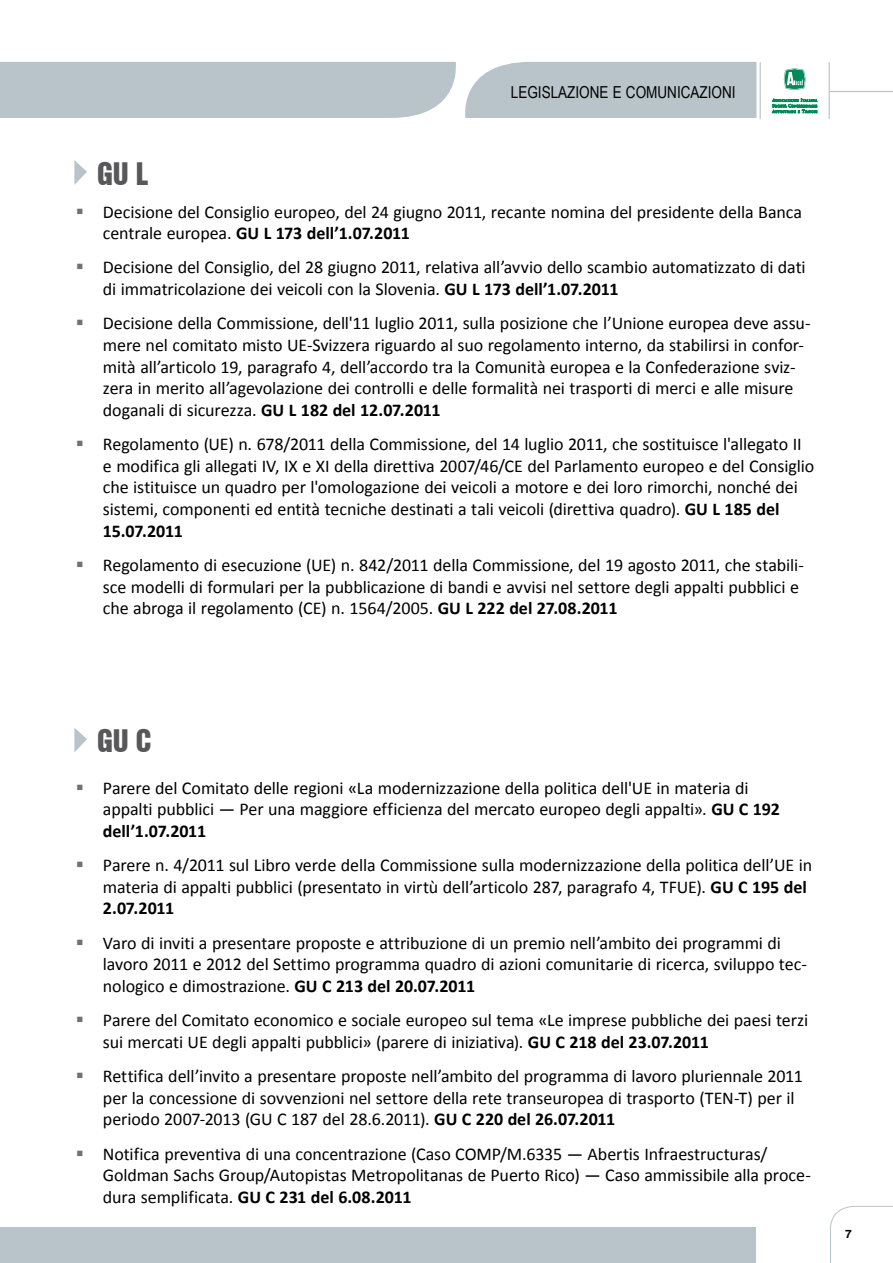
<style>
.page{position:relative;width:893px;height:1263px;background:#fff}
.page>*{position:absolute;margin:0;border:0;box-sizing:border-box;transform-origin:0 0}
.t1{font:28.5px "Swiss 921 BT Regular A";color:#58585a}
.t2{font:18px/21.6px "Calibri";letter-spacing:-.005em;color:#000}
.t3{font:16.5px "Arial Narrow";color:#000}
.t4{font:700 12px "Swiss 721 BT";color:#000}
.s1{font-weight:700}
</style>
<div class="page">
<svg style="left:830px;top:1205px;width:63px;height:58px"></svg>
<div style="left:0;top:1227px;width:755px;height:36px;background:#b9c4ca"></div>
<hr style="left:829px;top:62px;width:1px;height:57px;background:#b9c4ca">
<hr style="left:760px;top:62px;width:1px;height:57px;background:#b9c4ca">
<hr style="left:830px;top:91px;width:63px;height:1px;background:#b9c4ca">
<div style="left:0;top:62px;width:756px;height:56px;background:#b9c4ca"></div>
<svg style="left:772px;top:98px;width:45px;height:15px"></svg>
<svg style="left:783px;top:68px;width:23px;height:22px"></svg>
<svg style="left:74px;top:160px;width:13px;height:25px"></svg>
<svg style="left:74px;top:728px;width:13px;height:24px"></svg>
<p class="t3" style="left:511px;top:80px;width:9px">LEGISLA</p>
<p class="t3" style="left:567px;top:80px;width:18px">ZIONE</p>
<p class="t3" style="left:613px;top:80px;width:33px">E COMUNI</p>
<p class="t3" style="left:681px;top:80px;width:35px">CAZIONI</p>
<h1 class="t1" style="left:97px;top:155px;width:53px">GU L</h1>
<p class="t2" style="left:103px;top:201px;width:701px">Decisione del Consiglio europeo, del 24 giugno 2011, recante nomina del presidente della Banca centrale europea. <span class="s1">GU L 173 dell’1.07.2011</span></p>
<p class="t2" style="left:103px;top:257px;width:704px">Decisione del Consiglio, del 28 giugno 2011, relativa all’avvio dello scambio automatizzato di dati di immatricolazione dei veicoli con la Slovenia. <span class="s1">GU L 173 dell’1.07.2011</span></p>
<p class="t2" style="left:103px;top:313px;width:709px">Decisione della Commissione, dell'11 luglio 2011, sulla posizione che l’Unione europea deve assu&shy;mere nel comitato misto UE-Svizzera riguardo al suo regolamento interno, da stabilirsi in confor&shy;mità all’articolo 19, paragrafo 4, dell’accordo tra la Comunità europea e la Confederazione sviz&shy;zera in merito all’agevolazione dei controlli e delle formalità nei trasporti di merci e alle misure doganali di sicurezza. <span class="s1">GU L 182 del 12.07.2011</span></p>
<p class="t2" style="left:103px;top:433px;width:713px">Regolamento (UE) n. 678/2011 della Commissione, del 14 luglio 2011, che sostituisce l'allegato II e modifica gli allegati IV, IX e XI della direttiva 2007/46/CE del Parlamento europeo e del Consiglio che istituisce un quadro per l'omologazione dei veicoli a motore e dei loro rimorchi, nonché dei sistemi, componenti ed entità tecniche destinati a tali veicoli (direttiva quadro). <span class="s1">GU L 185 del 15.07.2011</span></p>
<p class="t2" style="left:103px;top:554px;width:703px">Regolamento di esecuzione (UE) n. 842/2011 della Commissione, del 19 agosto 2011, che stabili&shy;sce modelli di formulari per la pubblicazione di bandi e avvisi nel settore degli appalti pubblici e che abroga il regolamento (CE) n. 1564/2005. <span class="s1">GU L 222 del 27.08.2011</span></p>
<h1 class="t1" style="left:97px;top:722px;width:56px">GU C</h1>
<p class="t2" style="left:103px;top:777px;width:678px">Parere del Comitato delle regioni «La modernizzazione della politica dell'UE in materia di appalti pubblici — Per una maggiore efficienza del mercato europeo degli appalti». <span class="s1">GU C 192 dell’1.07.2011</span></p>
<p class="t2" style="left:103px;top:854px;width:711px">Parere n. 4/2011 sul Libro verde della Commissione sulla modernizzazione della politica dell’UE in materia di appalti pubblici (presentato in virtù dell’articolo 287, paragrafo 4, TFUE). <span class="s1">GU C 195 del<br>2.07.2011</span></p>
<p class="t2" style="left:103px;top:932px;width:705px">Varo di inviti a presentare proposte e attribuzione di un premio nell’ambito dei programmi di lavoro 2011 e 2012 del Settimo programma quadro di azioni comunitarie di ricerca, sviluppo tec&shy;nologico e dimostrazione. <span class="s1">GU C 213 del 20.07.2011</span></p>
<p class="t2" style="left:103px;top:1009px;width:707px">Parere del Comitato economico e sociale europeo sul tema «Le imprese pubbliche dei paesi terzi sui mercati UE degli appalti pubblici» (parere di iniziativa). <span class="s1">GU C 218 del 23.07.2011</span></p>
<p class="t2" style="left:103px;top:1065px;width:702px">Rettifica dell’invito a presentare proposte nell’ambito del programma di lavoro pluriennale 2011 per la concessione di sovvenzioni nel settore della rete transeuropea di trasporto (TEN-T) per il periodo 2007-2013 (GU C 187 del 28.6.2011). <span class="s1">GU C 220 del 26.07.2011</span></p>
<p class="t2" style="left:103px;top:1143px;width:710px">Notifica preventiva di una concentrazione (Caso COMP/M.6335 — Abertis Infraestructuras/<br>Goldman Sachs Group/Autopistas Metropolitanas de Puerto Rico) — Caso ammissibile alla proce&shy;dura semplificata. <span class="s1">GU C 231 del 6.08.2011</span></p>
<p class="t4" style="left:845px;top:1226px;width:8px">7</p>
</div>
